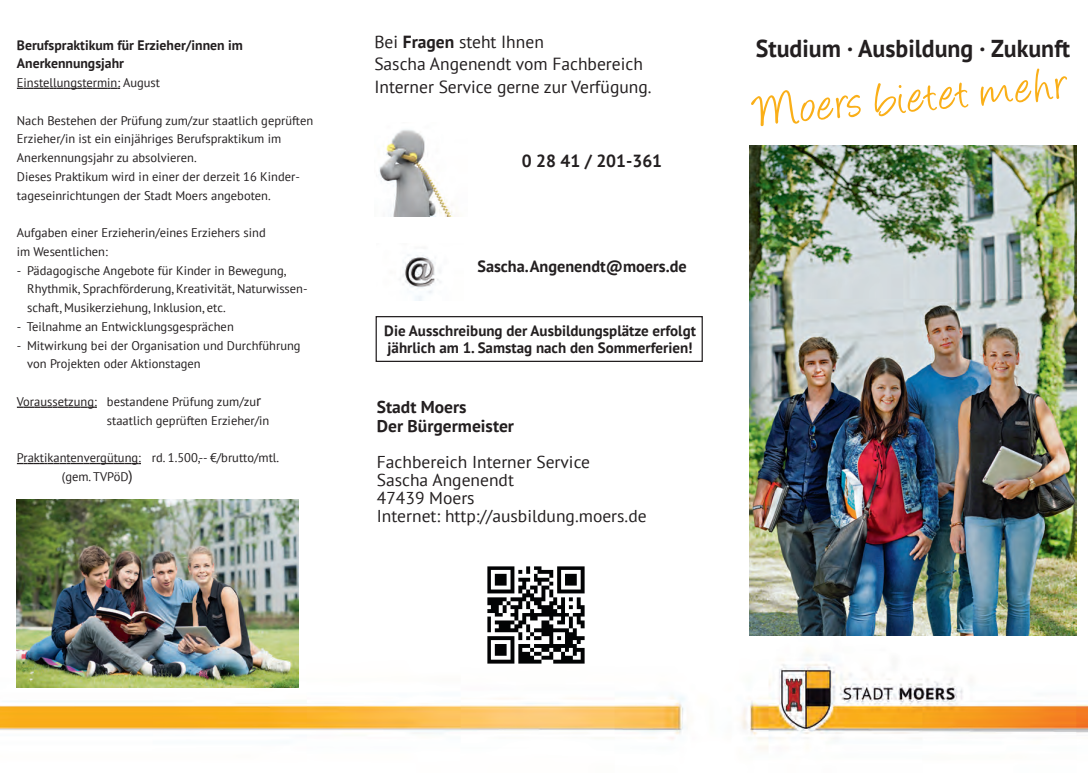
<style>
.page{position:relative;width:1088px;height:780px;background:#fff}
.page>*{position:absolute;margin:0;border:0;box-sizing:border-box;transform-origin:0 0}
.t1{font:53.75px "Angelina";color:#faaf18}
.t2{font:700 24.38px "PT Sans";color:#231f20}
.t3{font:17.5px/22.5px "PT Sans";color:#231f20}
.t4{font:700 17.5px "PT Sans";color:#231f20}
.t5{font:17.12px/18px "PT Sans";color:#231f20}
.t6{font:700 17.12px/19.1px "PT Sans";color:#231f20}
.t7{font:700 16.25px "PT Sans";color:#231f20}
.t8{font:700 15px/17.5px "PT Sans";color:#231f20}
.t9{font:700 13.75px/18.8px "PT Sans";color:#231f20}
.t10{font:12.5px/18.8px "PT Sans";color:#231f20}
.s1{font-size:15px}
.s2{font-weight:700}
.s3{font-size:17.5px}
</style>
<div class="page">
<img style="left:0;top:631px;width:1088px;height:119px">
<img style="left:750px;top:145px;width:326px;height:491px">
<svg style="left:17px;top:88px;width:103px;height:1px"></svg>
<svg style="left:17px;top:406px;width:80px;height:2px"></svg>
<svg style="left:17px;top:463px;width:124px;height:1px"></svg>
<img style="left:400px;top:254px;width:40px;height:47px">
<img style="left:379px;top:129px;width:73px;height:87px">
<img style="left:487px;top:566px;width:97px;height:97px">
<img style="left:17px;top:500px;width:282px;height:187px">
<div style="left:376px;top:316px;width:327px;height:46px;border:1px solid #231f20"></div>
<p class="t9" style="left:17px;top:35px;width:227px">Berufspraktikum für Erzieher/innen im<br>Anerkennungsjahr</p>
<p class="t10" style="left:17px;top:73px;width:145px">Einstellungstermin: August</p>
<p class="t10" style="left:17px;top:110px;width:298px">Nach Bestehen der Prüfung zum/zur staatlich geprüften Erzieher/in ist ein einjähriges Berufspraktikum im Anerkennungsjahr zu absolvieren.<br>Dieses Praktikum wird in einer der derzeit 16 Kinder&shy;tageseinrichtungen der Stadt Moers angeboten.</p>
<p class="t10" style="left:17px;top:223px;width:250px">Aufgaben einer Erzieherin/eines Erziehers sind im Wesentlichen:</p>
<p class="t10" style="left:27px;top:260px;width:282px;text-indent:-10px">- Pädagogische Angebote für Kinder in Bewegung,<br>Rhythmik, Sprachförderung, Kreativität, Naturwissen&shy;schaft, Musikerziehung, Inklusion, etc.</p>
<p class="t10" style="left:17px;top:317px;width:218px">- Teilnahme an Entwicklungsgesprächen</p>
<p class="t10" style="left:27px;top:335px;width:275px;text-indent:-10px">- Mitwirkung bei der Organisation und Durchführung von Projekten oder Aktionstagen</p>
<p class="t10" style="left:107px;top:392px;width:164px;text-indent:-90px">Voraussetzung: bestandene Prüfung zum/zu<span class="s1">r </span>staatlich geprüften Erzieher/in</p>
<p class="t10" style="left:62px;top:448px;width:219px;text-indent:-45px">Praktikantenvergütung: rd. 1.500,-- €/brutto/mtl. (gem. TVPöD<span class="s1">)</span></p>
<h3 class="t3" style="left:374px;top:30px;width:279px">Bei <span class="s2">Fragen</span> steht Ihnen<br>Sascha Angenendt vom Fachbereich<br>Interner Service gerne zur Verfügung.</h3>
<h3 class="t4" style="left:522px;top:149px;width:142px">0 28 41 / 201-361</h3>
<h3 class="t7" style="left:477px;top:255px;width:211px">Sascha.Angenendt@moers.de</h3>
<p class="t8" style="left:384px;top:321px;width:313px">Die Ausschreibung der Ausbildungsplätze erfolgt jährlich am 1. Samstag nach den Sommerferien!</p>
<h3 class="t6" style="left:377px;top:397px;width:139px">Stadt Moers<br>Der Bürgermeister</h3>
<h3 class="t5" style="left:377px;top:452px;width:271px">Fachbereich Interner Service<br>Sascha Angenendt<br>47439 Moer<span class="s3">s<br></span>Internet: http://ausbildung.moers.de</h3>
<h2 class="t2" style="left:756px;top:32px;width:316px">Studium · Ausbildung · Zukunft</h2>
<h1 class="t1" style="left:753px;top:88px;width:317px;rotate:-5deg">Moers bietet mehr</h1>
</div>
